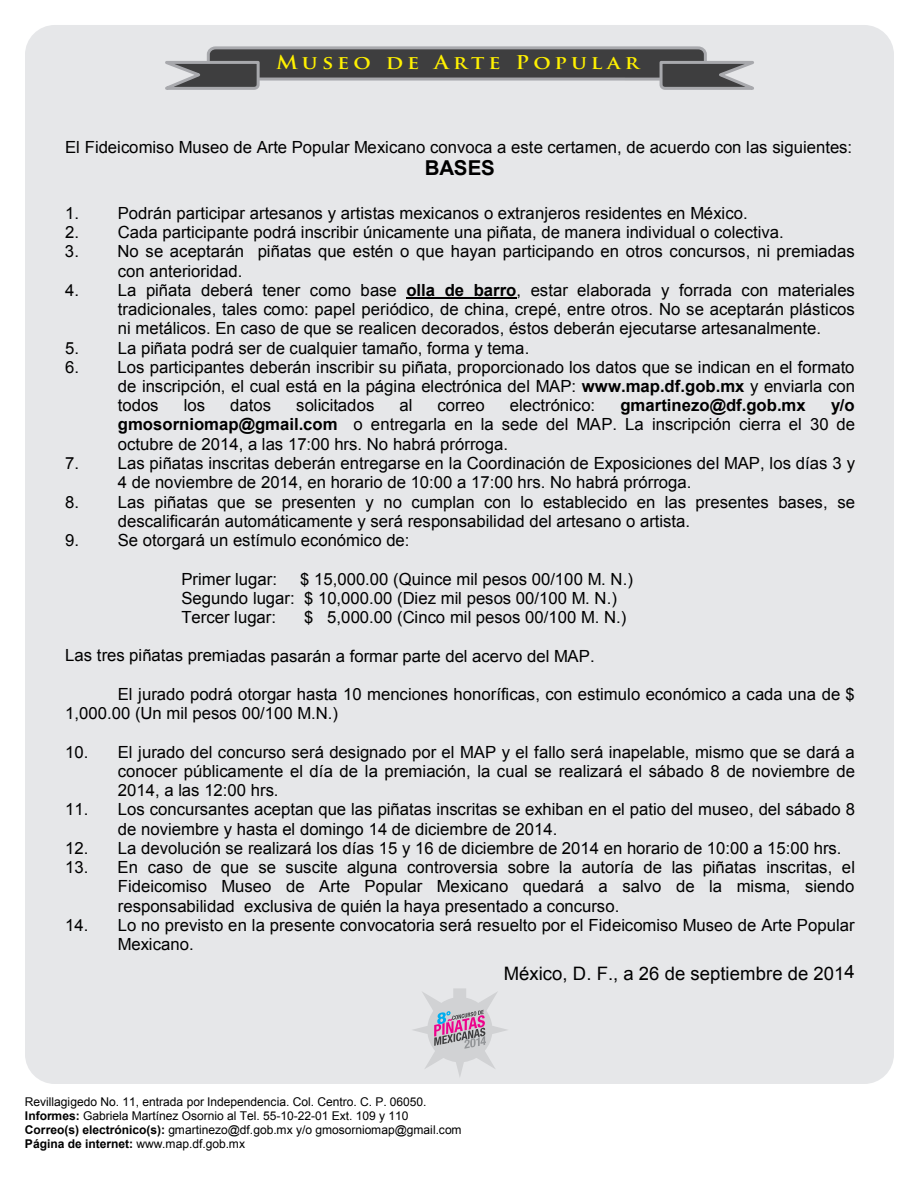
<style>
.page{position:relative;width:918px;height:1188px;background:#fff}
.page>*{position:absolute;margin:0;border:0;box-sizing:border-box;transform-origin:0 0}
.t1{font:700 20.55px "Arial";color:#000}
.t2{font:700 18.6px "Trajan Pro";letter-spacing:.2em;color:#fff101;scale:1.13 1}
.t3{font:18.45px "Arial";color:#000}
.t4{font:16.8px/19.2px "Arial";letter-spacing:.005em;color:#000}
.t5{font:700 16.8px "Arial";color:#000}
.t6{font:12px/13.8px "Arial";letter-spacing:-.005em;color:#000}
.s1{font-weight:700}
</style>
<div class="page">
<div style="left:25px;top:25px;width:869px;height:1059px;background:#e6e7e9;border-radius:30px"></div>
<svg style="left:413px;top:988px;width:94px;height:89px"></svg>
<svg style="left:165px;top:46px;width:589px;height:44px"></svg>
<hr style="left:406px;top:297px;width:111px;height:2px;background:#000">
<p class="t2" style="left:276px;top:51px;width:323px">Museo de Arte Popular</p>
<p class="t4" style="left:65px;top:137px;width:789px">El Fideicomiso Museo de Arte Popular Mexicano convoca a este certamen, de acuerdo con las siguientes:</p>
<p class="t1" style="left:425px;top:154px;width:72px">BASES</p>
<p class="t4" style="left:65px;top:204px;width:684px">1. Podrán participar artesanos y artistas mexicanos o extranjeros residentes en México.</p>
<p class="t4" style="left:65px;top:223px;width:720px">2. Cada participante podrá inscribir únicamente una piñata, de manera individual o colectiva.</p>
<p class="t4" style="left:118px;top:242px;width:738px;text-indent:-53px">3. No se aceptarán piñatas que estén o que hayan participando en otros concursos, ni premiadas con anterioridad.</p>
<p class="t4" style="left:118px;top:280px;width:739px;text-align:justify;text-indent:-53px">4. La piñata deberá tener como base <span class="s1">olla de barro</span>, estar elaborada y forrada con materiales tradicionales, tales como: papel periódico, de china, crepé, entre otros. No se aceptarán plásticos ni metálicos. En caso de que se realicen decorados, éstos deberán ejecutarse artesanalmente.</p>
<p class="t4" style="left:65px;top:338px;width:466px">5. La piñata podrá ser de cualquier tamaño, forma y tema.</p>
<p class="t4" style="left:118px;top:358px;width:739px;text-align:justify;text-indent:-53px">6. Los participantes deberán inscribir su piñata, proporcionado los datos que se indican en el formato de inscripción, el cual está en la página electrónica del MAP: <span class="s1">www.map.df.gob.mx</span> y enviarla con todos</p>
<p class="t4" style="left:184px;top:396px;width:23px">los</p>
<p class="t4" style="left:230px;top:396px;width:42px">datos</p>
<p class="t4" style="left:296px;top:396px;width:80px">solicitados</p>
<p class="t4" style="left:400px;top:396px;width:15px">al</p>
<p class="t4" style="left:437px;top:396px;width:49px">correo</p>
<p class="t4" style="left:510px;top:396px;width:87px">electrónico:</p>
<p class="t5" style="left:620px;top:394px;width:187px">gmartinezo@df.gob.mx</p>
<p class="t4" style="left:118px;top:395px;width:739px;text-align:justify;text-indent:713px"><span class="s1">y/o gmosorniomap@gmail.com</span> o entregarla en la sede del MAP. La inscripción cierra el 30 de octubre de 2014, a las 17:00 hrs. No habrá prórroga.</p>
<p class="t4" style="left:118px;top:454px;width:739px;text-indent:-53px">7. Las piñatas inscritas deberán entregarse en la Coordinación de Exposiciones del MAP, los días 3 y<br>4 de noviembre de 2014, en horario de 10:00 a 17:00 hrs. No habrá prórroga.</p>
<p class="t4" style="left:118px;top:492px;width:739px;text-indent:-53px">8. Las piñatas que se presenten y no cumplan con lo establecido en las presentes bases, se descalificarán automáticamente y será responsabilidad del artesano o artista.</p>
<p class="t4" style="left:65px;top:531px;width:346px">9. Se otorgará un estímulo económico de:</p>
<p class="t4" style="left:181px;top:569px;width:97px">Primer lugar:</p>
<p class="t4" style="left:182px;top:569px;width:453px;text-indent:119px">$ 15,000.00 (Quince mil pesos 00/100 M. N.)<br>Segundo lugar: $ 10,000.00 (Diez mil pesos 00/100 M. N.)<br>Tercer lugar:</p>
<p class="t4" style="left:304px;top:608px;width:324px">$ 5,000.00 (Cinco mil pesos 00/100 M. N.)</p>
<p class="t4" style="left:65px;top:646px;width:531px">Las tres piñatas premiadas pasarán a formar parte del acervo del MAP.</p>
<p class="t4" style="left:65px;top:685px;width:791px;text-indent:53px">El jurado podrá otorgar hasta 10 menciones honoríficas, con estimulo económico a cada una de $<br>1,000.00 (Un mil pesos 00/100 M.N.)</p>
<p class="t4" style="left:118px;top:743px;width:739px;text-align:justify;text-indent:-53px">10. El jurado del concurso será designado por el MAP y el fallo será inapelable, mismo que se dará a conocer públicamente el día de la premiación, la cual se realizará el sábado 8 de noviembre de 2014, a las 12:00 hrs.</p>
<p class="t4" style="left:118px;top:800px;width:739px;text-indent:-53px">11. Los concursantes aceptan que las piñatas inscritas se exhiban en el patio del museo, del sábado 8 de noviembre y hasta el domingo 14 de diciembre de 2014.</p>
<p class="t4" style="left:65px;top:839px;width:778px">12. La devolución se realizará los días 15 y 16 de diciembre de 2014 en horario de 10:00 a 15:00 hrs.</p>
<p class="t4" style="left:118px;top:858px;width:739px;text-align:justify;text-indent:-53px">13. En caso de que se suscite alguna controversia sobre la autoría de las piñatas inscritas, el Fideicomiso Museo de Arte Popular Mexicano quedará a salvo de la misma, siendo responsabilidad exclusiva de quién la haya presentado a concurso.</p>
<p class="t4" style="left:118px;top:916px;width:738px;text-indent:-53px">14. Lo no previsto en la presente convocatoria será resuelto por el Fideicomiso Museo de Arte Popular<br>Mexicano.</p>
<p class="t3" style="left:504px;top:961px;width:352px">México, D. F., a 26 de septiembre de 2014</p>
<p class="t6" style="left:25px;top:1095px;width:438px">Revillagigedo No. 11, entrada por Independencia. Col. Centro. C. P. 06050.<br><span class="s1">Informes:</span> Gabriela Martínez Osornio al Tel. 55-10-22-01 Ext. 109 y 110<br><span class="s1">Correo(s) electrónico(s):</span> gmartinezo@df.gob.mx y/o gmosorniomap@gmail.com <span class="s1">Página de internet:</span> www.map.df.gob.mx</p>
</div>
